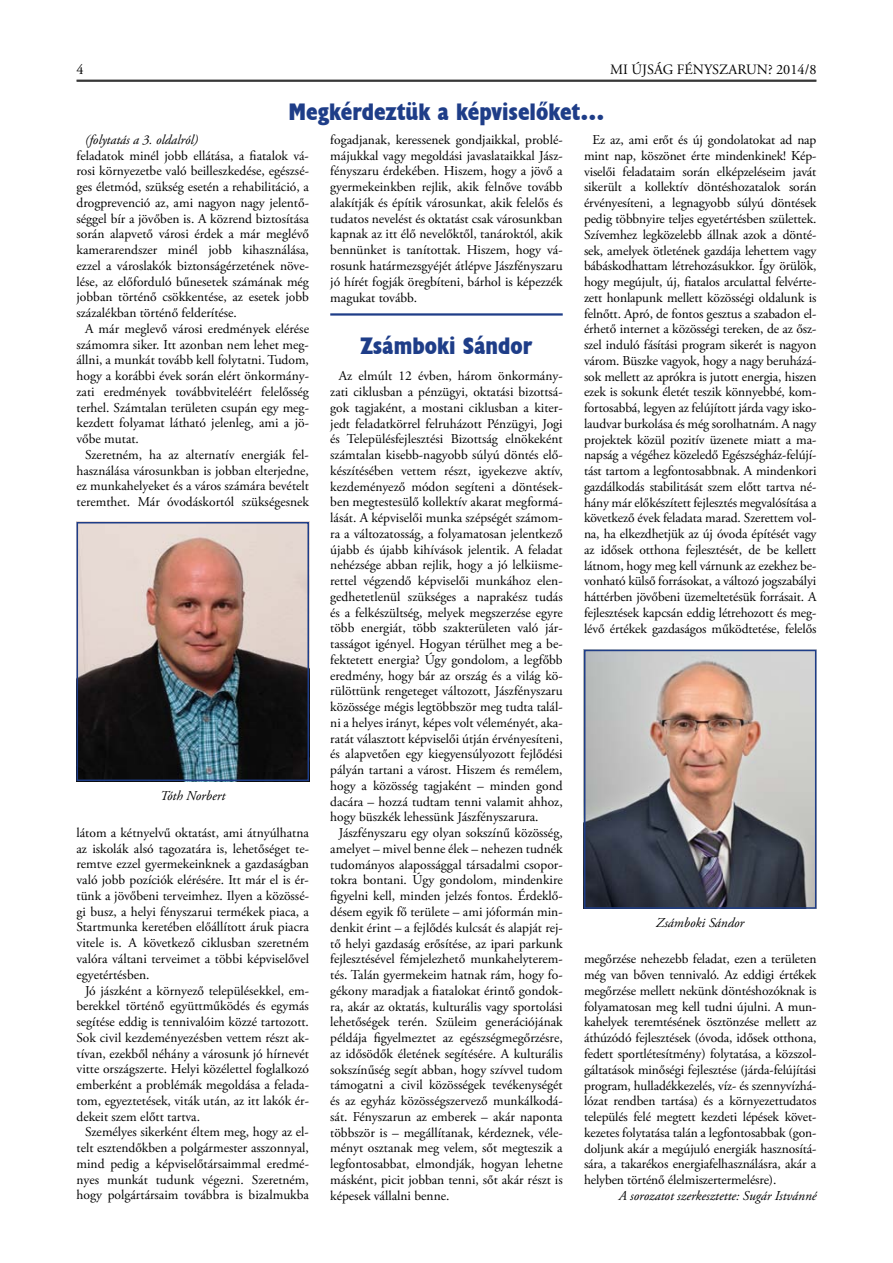
<style>
.page{position:relative;width:893px;height:1263px;background:#fff}
.page>*{position:absolute;margin:0;border:0;box-sizing:border-box;transform-origin:0 0}
.t1{font:24px "Husa HU";color:#1e3d88}
.t2{font:14.25px "Adobe Garamond Pro";color:#000}
.t3{font:13.5px/15.8px "Adobe Garamond Pro";color:#000;text-align:justify}
.t4{font:italic 13.5px "Adobe Garamond Pro";color:#000}
</style>
<div class="page">
<hr style="left:77px;top:80px;width:739px;height:1px;background:#000">
<hr style="left:77px;top:81px;width:739px;height:1px;background:#000">
<hr style="left:330px;top:313px;width:233px;height:3px;background:#1e3d88">
<img style="left:80px;top:525px;width:226px;height:253px">
<div style="left:77px;top:522px;width:232px;height:259px;border:2px solid #1e3d88"></div>
<img style="left:587px;top:653px;width:226px;height:253px">
<div style="left:584px;top:650px;width:232px;height:259px;border:2px solid #1e3d88"></div>
<p class="t2" style="left:77px;top:61px;width:9px">4</p>
<p class="t2" style="left:610px;top:61px;width:208px">MI ÚJSÁG FÉNYSZARUN? 2014/8</p>
<h1 class="t1" style="left:289px;top:97px;width:317px">Megkérdeztük a képviselőket…</h1>
<p class="t4" style="left:85px;top:131px;width:115px">(folytatás a 3. oldalról)</p>
<p class="t3" style="left:77px;top:148px;width:234px">feladatok minél jobb ellátása, a fiatalok vá&shy;rosi környezetbe való beilleszkedése, egészsé&shy;ges életmód, szükség esetén a rehabilitáció, a drogprevenció az, ami nagyon nagy jelentő&shy;séggel bír a jövőben is. A közrend biztosítása során alapvető városi érdek a már meglévő kamerarendszer minél jobb kihasználása, ezzel a városlakók biztonságérzetének növe&shy;lése, az előforduló bűnesetek számának még jobban történő csökkentése, az esetek jobb százalékban történő felderítése.</p>
<p class="t3" style="left:77px;top:321px;width:234px;text-indent:9px">A már meglevő városi eredmények elérése számomra siker. Itt azonban nem lehet meg&shy;állni, a munkát tovább kell folytatni. Tudom, hogy a korábbi évek során elért önkormány&shy;zati eredmények továbbviteléért felelősség terhel. Számtalan területen csupán egy meg&shy;kezdett folyamat látható jelenleg, ami a jö&shy;vőbe mutat.</p>
<p class="t3" style="left:77px;top:447px;width:234px;text-indent:9px">Szeretném, ha az alternatív energiák fel&shy;használása városunkban is jobban elterjedne, ez munkahelyeket és a város számára bevételt teremthet. Már óvodáskortól szükségesnek</p>
<p class="t4" style="left:160px;top:787px;width:67px">Tóth Norbert</p>
<p class="t3" style="left:77px;top:825px;width:234px">látom a kétnyelvű oktatást, ami átnyúlhatna az iskolák alsó tagozatára is, lehetőséget te&shy;remtve ezzel gyermekeinknek a gazdaságban való jobb pozíciók elérésére. Itt már el is ér&shy;tünk a jövőbeni terveimhez. Ilyen a közössé&shy;gi busz, a helyi fényszarui termékek piaca, a Startmunka keretében előállított áruk piacra vitele is. A következő ciklusban szeretném valóra váltani terveimet a többi képviselővel egyetértésben.</p>
<p class="t3" style="left:77px;top:983px;width:234px;text-indent:9px">Jó jászként a környező településekkel, em&shy;berekkel történő együttműködés és egymás segítése eddig is tennivalóim közzé tartozott.<br>Sok civil kezdeményezésben vettem részt ak&shy;tívan, ezekből néhány a városunk jó hírnevét vitte országszerte. Helyi közélettel foglalkozó emberként a problémák megoldása a felada&shy;tom, egyeztetések, viták után, az itt lakók ér&shy;dekeit szem előtt tartva.</p>
<p class="t3" style="left:77px;top:1124px;width:234px;text-indent:9px">Személyes sikerként éltem meg, hogy az el&shy;telt esztendőkben a polgármester asszonnyal, mind pedig a képviselőtársaimmal eredmé&shy;nyes munkát tudunk végezni. Szeretném, hogy polgártársaim továbbra is bizalmukba</p>
<p class="t3" style="left:330px;top:132px;width:234px">fogadjanak, keressenek gondjaikkal, problé&shy;májukkal vagy megoldási javaslataikkal Jász&shy;fényszaru érdekében. Hiszem, hogy a jövő a gyermekeinkben rejlik, akik felnőve tovább alakítják és építik városunkat, akik felelős és tudatos nevelést és oktatást csak városunkban kapnak az itt élő nevelőktől, tanároktól, akik bennünket is tanítottak. Hiszem, hogy vá&shy;rosunk határmezsgyéjét átlépve Jászfényszaru jó hírét fogják öregbíteni, bárhol is képezzék magukat tovább.</p>
<h1 class="t1" style="left:361px;top:331px;width:173px">Zsámboki Sándor</h1>
<p class="t3" style="left:330px;top:369px;width:234px;text-indent:9px">Az elmúlt 12 évben, három önkormány&shy;zati ciklusban a pénzügyi, oktatási bizottsá&shy;gok tagjaként, a mostani ciklusban a kiter&shy;jedt feladatkörrel felruházott Pénzügyi, Jogi és Településfejlesztési Bizottság elnökeként számtalan kisebb-nagyobb súlyú döntés elő&shy;készítésében vettem részt, igyekezve aktív, kezdeményező módon segíteni a döntések&shy;ben megtestesülő kollektív akarat megformá&shy;lását. A képviselői munka szépségét számom&shy;ra a változatosság, a folyamatosan jelentkező újabb és újabb kihívások jelentik. A feladat nehézsége abban rejlik, hogy a jó lelkiisme&shy;rettel végzendő képviselői munkához elen&shy;gedhetetlenül szükséges a naprakész tudás és a felkészültség, melyek megszerzése egyre több energiát, több szakterületen való jár&shy;tasságot igényel. Hogyan térülhet meg a be&shy;fektetett energia? Úgy gondolom, a legfőbb eredmény, hogy bár az ország és a világ kö&shy;rülöttünk rengeteget változott, Jászfényszaru közössége mégis legtöbbször meg tudta talál&shy;ni a helyes irányt, képes volt véleményét, aka&shy;ratát választott képviselői útján érvényesíteni, és alapvetően egy kiegyensúlyozott fejlődési pályán tartani a várost. Hiszem és remélem, hogy a közösség tagjaként – minden gond dacára – hozzá tudtam tenni valamit ahhoz, hogy büszkék lehessünk Jászfényszarura.</p>
<p class="t3" style="left:330px;top:825px;width:234px;text-indent:9px">Jászfényszaru egy olyan sokszínű közösség, amelyet – mivel benne élek – nehezen tudnék tudományos alapossággal társadalmi csopor&shy;tokra bontani. Úgy gondolom, mindenkire figyelni kell, minden jelzés fontos. Érdeklő&shy;désem egyik fő területe – ami jóformán min&shy;denkit érint – a fejlődés kulcsát és alapját rej&shy;tő helyi gazdaság erősítése, az ipari parkunk fejlesztésével fémjelezhető munkahelyterem&shy;tés. Talán gyermekeim hatnak rám, hogy fo&shy;gékony maradjak a fiatalokat érintő gondok&shy;ra, akár az oktatás, kulturális vagy sportolási lehetőségek terén. Szüleim generációjának példája figyelmeztet az egészségmegőrzésre, az idősödők életének segítésére. A kulturális sokszínűség segít abban, hogy szívvel tudom támogatni a civil közösségek tevékenységét és az egyház közösségszervező munkálkodá&shy;sát. Fényszarun az emberek – akár naponta többször is – megállítanak, kérdeznek, véle&shy;ményt osztanak meg velem, sőt megteszik a legfontosabbat, elmondják, hogyan lehetne másként, picit jobban tenni, sőt akár részt is képesek vállalni benne.</p>
<p class="t3" style="left:584px;top:133px;width:234px;text-indent:9px">Ez az, ami erőt és új gondolatokat ad nap mint nap, köszönet érte mindenkinek! Kép&shy;viselői feladataim során elképzeléseim javát sikerült a kollektív döntéshozatalok során érvényesíteni, a legnagyobb súlyú döntések pedig többnyire teljes egyetértésben születtek.<br>Szívemhez legközelebb állnak azok a dönté&shy;sek, amelyek ötletének gazdája lehettem vagy bábáskodhattam létrehozásukkor. Így örülök, hogy megújult, új, fiatalos arculattal felvérte&shy;zett honlapunk mellett közösségi oldalunk is felnőtt. Apró, de fontos gesztus a szabadon el&shy;érhető internet a közösségi tereken, de az ős - szel induló fásítási program sikerét is nagyon várom. Büszke vagyok, hogy a nagy beruházá&shy;sok mellett az aprókra is jutott energia, hiszen ezek is sokunk életét teszik könnyebbé, kom&shy;fortosabbá, legyen az felújított járda vagy isko&shy;laudvar burkolása és még sorolhatnám. A nagy projektek közül pozitív üzenete miatt a ma&shy;napság a végéhez közeledő Egészségház-felújí&shy;tást tartom a legfontosabbnak. A mindenkori gazdálkodás stabilitását szem előtt tartva né&shy;hány már előkészített fejlesztés megvalósítása a következő évek feladata marad. Szerettem vol&shy;na, ha elkezdhetjük az új óvoda építését vagy az idősek otthona fejlesztését, de be kellett látnom, hogy meg kell várnunk az ezekhez be&shy;vonható külső forrásokat, a változó jogszabályi háttérben jövőbeni üzemeltetésük forrásait. A fejlesztések kapcsán eddig létrehozott és meg&shy;lévő értékek gazdaságos működtetése, felelős</p>
<p class="t4" style="left:656px;top:915px;width:89px">Zsámboki Sándor</p>
<p class="t3" style="left:584px;top:952px;width:234px">megőrzése nehezebb feladat, ezen a területen még van bőven tennivaló. Az eddigi értékek megőrzése mellett nekünk döntéshozóknak is folyamatosan meg kell tudni újulni. A mun&shy;kahelyek teremtésének ösztönzése mellett az áthúzódó fejlesztések (óvoda, idősek otthona, fedett sportlétesítmény) folytatása, a közszol&shy;gáltatások minőségi fejlesztése (járda-felújítási program, hulladékkezelés, víz- és szennyvízhá&shy;lózat rendben tartása) és a környezettudatos település felé megtett kezdeti lépések követ&shy;kezetes folytatása talán a legfontosabbak (gon&shy;doljunk akár a megújuló energiák hasznosítá&shy;sára, a takarékos energiafelhasználásra, akár a helyben történő élelmiszertermelésre).</p>
<p class="t4" style="left:619px;top:1187px;width:199px">A sorozatot szerkesztette: Sugár Istvánné</p>
</div>
